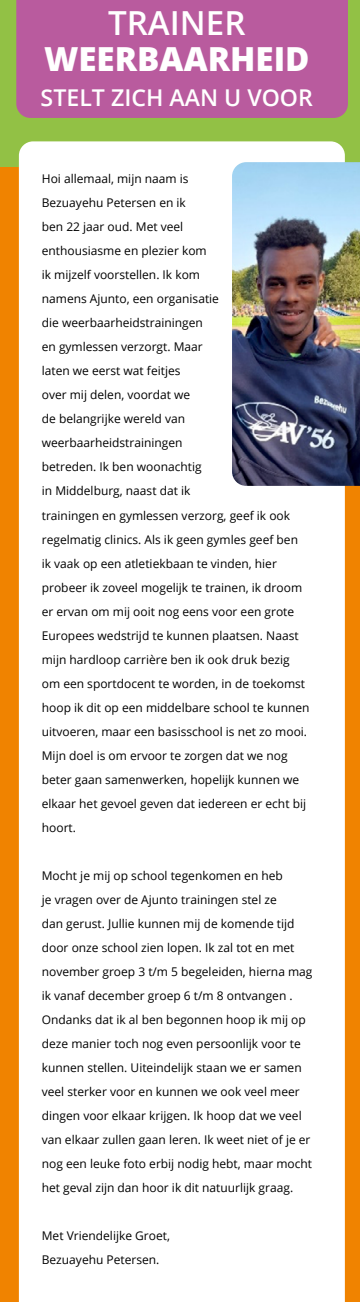
<style>
.page{position:relative;width:360px;height:1302px;background:#fff}
.page>*{position:absolute;margin:0;border:0;box-sizing:border-box;transform-origin:0 0}
.t1{font:800 33.1px "Open Sans";color:#fff}
.t2{font:600 33.1px "Open Sans";color:#fff}
.t3{font:600 23.1px "Open Sans";color:#fff}
.t4{font:12px/24px "Open Sans";color:#000}
</style>
<div class="page">
<div style="left:0;top:0;width:360px;height:167px;background:#92c145"></div>
<div style="left:0;top:167px;width:360px;height:1134px;background:#f08300"></div>
<div style="left:19px;top:141px;width:326px;height:1160px;background:#fff"></div>
<div style="left:16px;top:0;width:332px;height:118px;background:#b95b9e"></div>
<img style="left:232px;top:162px;width:128px;height:324px">
<h1 class="t2" style="left:108px;top:1px;width:139px">TRAINER</h1>
<h1 class="t1" style="left:44px;top:33px;width:267px">WEERBAARHEID</h1>
<h2 class="t3" style="left:41px;top:82px;width:274px">STELT ZICH AAN U VOOR</h2>
<p class="t4" style="left:42px;top:166px;width:269px">Hoi allemaal, mijn naam is<br>Bezuayehu Petersen en ik<br>ben 22 jaar oud. Met veel<br>enthousiasme en plezier kom<br>ik mijzelf voorstellen. Ik kom<br>namens Ajunto, een organisatie<br>die weerbaarheidstrainingen<br>en gymlessen verzorgt. Maar<br>laten we eerst wat feitjes<br>over mij delen, voordat we<br>de belangrijke wereld van weerbaarheidstrainingen<br>betreden. Ik ben woonachtig<br>in Middelburg, naast dat ik<br>trainingen en gymlessen verzorg, geef ik ook regelmatig clinics. Als ik geen gymles geef ben ik vaak op een atletiekbaan te vinden, hier probeer ik zoveel mogelijk te trainen, ik droom er ervan om mij ooit nog eens voor een grote Europees wedstrijd te kunnen plaatsen. Naast mijn hardloop carrière ben ik ook druk bezig om een sportdocent te worden, in de toekomst hoop ik dit op een middelbare school te kunnen uitvoeren, maar een basisschool is net zo mooi.<br>Mijn doel is om ervoor te zorgen dat we nog beter gaan samenwerken, hopelijk kunnen we elkaar het gevoel geven dat iedereen er echt bij hoort.</p>
<p class="t4" style="left:42px;top:862px;width:272px">Mocht je mij op school tegenkomen en heb<br>je vragen over de Ajunto trainingen stel ze<br>dan gerust. Jullie kunnen mij de komende tijd door onze school zien lopen. Ik zal tot en met november groep 3 t/m 5 begeleiden, hierna mag ik vanaf december groep 6 t/m 8 ontvangen .<br>Ondanks dat ik al ben begonnen hoop ik mij op deze manier toch nog even persoonlijk voor te kunnen stellen. Uiteindelijk staan we er samen veel sterker voor en kunnen we ook veel meer dingen voor elkaar krijgen. Ik hoop dat we veel van elkaar zullen gaan leren. Ik weet niet of je er nog een leuke foto erbij nodig hebt, maar mocht het geval zijn dan hoor ik dit natuurlijk graag.</p>
<p class="t4" style="left:42px;top:1222px;width:130px">Met Vriendelijke Groet,<br>Bezuayehu Petersen.</p>
</div>
